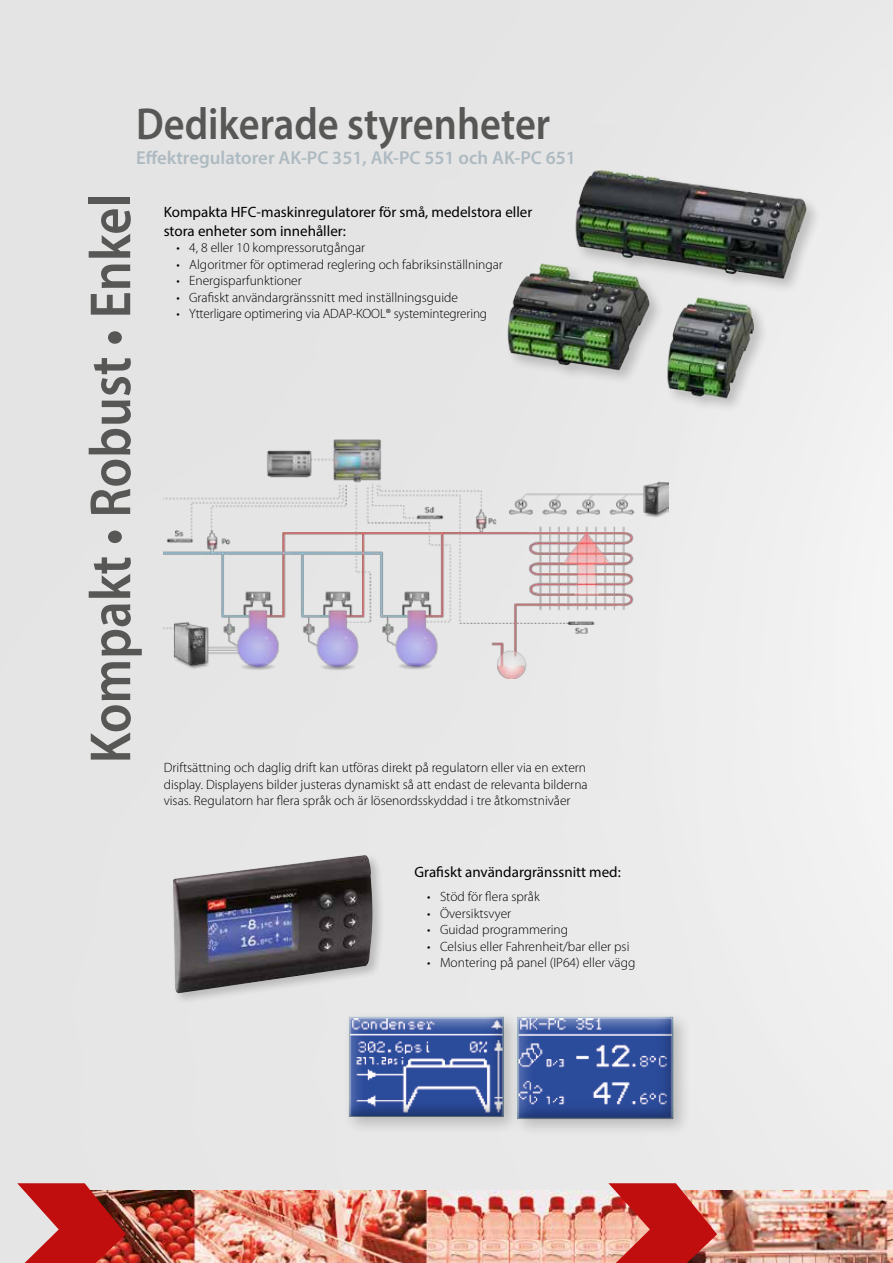
<style>
.page{position:relative;width:893px;height:1263px;background:#fff}
.page>*{position:absolute;margin:0;border:0;box-sizing:border-box;transform-origin:0 0}
.t1{font:600 58.5px "Myriad Pro";color:#575756;scale:.9 1}
.t2{font:600 45px "Myriad Pro";color:#575756;scale:.9 1}
.t3{font:600 18.75px "Myriad Pro";color:#aebac1}
.t4{font:15px/18px "Myriad Pro";color:#000}
.t5{font:300 13.5px/16.5px "Myriad Pro";color:#000;text-align:justify}
</style>
<div class="page">
<img style="left:0;top:0;width:893px;height:1263px">
<div style="left:170px;top:853px;width:215px;height:152px;background:#000;opacity:.2"></div>
<img style="left:173px;top:855px;width:200px;height:139px">
<div style="left:512px;top:1011px;width:179px;height:126px;background:#000;opacity:.2"></div>
<div style="left:517px;top:1015px;width:156px;height:105px;background:#000;opacity:.4"></div>
<div style="left:343px;top:1011px;width:179px;height:124px;background:#000;opacity:.2"></div>
<div style="left:348px;top:1016px;width:156px;height:102px;background:#000;opacity:.4"></div>
<img style="left:126px;top:1191px;width:767px;height:72px">
<svg style="left:17px;top:1183px;width:109px;height:80px;background:#c24847"></svg>
<svg style="left:608px;top:1183px;width:109px;height:80px;background:#cc4842"></svg>
<div style="left:505px;top:167px;width:317px;height:246px;background:#e9e9e9"></div>
<img style="left:507px;top:156px;width:310px;height:244px">
<img style="left:163px;top:439px;width:506px;height:240px">
<h2 class="t2" style="left:136px;top:95px;width:462px">Dedikerade styrenheter</h2>
<h3 class="t3" style="left:136px;top:146px;width:441px">Effektregulatorer AK-PC 351, AK-PC 551 och AK-PC 651</h3>
<h1 class="t1" style="left:73px;top:763px;width:634px;rotate:-90deg">Kompakt • Robust • Enkel</h1>
<p class="t4" style="left:164px;top:203px;width:370px">Kompakta HFC-maskinregulatorer för små, medelstora eller stora enheter som innehåller:</p>
<p class="t5" style="left:176px;top:239px;width:190px">• 4, 8 eller 10 kompressorutgångar</p>
<p class="t5" style="left:176px;top:256px;width:328px">• Algoritmer för optimerad reglering och fabriksinställningar</p>
<p class="t5" style="left:176px;top:272px;width:127px">• Energisparfunktioner</p>
<p class="t5" style="left:176px;top:289px;width:283px">• Grafiskt användargränssnitt med inställningsguide</p>
<p class="t5" style="left:176px;top:305px;width:312px">• Ytterligare optimering via ADAP-KOOL® systemintegrering</p>
<p class="t5" style="left:164px;top:760px;width:425px">Driftsättning och daglig drift kan utföras direkt på regulatorn eller via en extern display. Displayens bilder justeras dynamiskt så att endast de relevanta bilderna visas. Regulatorn har flera språk och är lösenordsskyddad i tre åtkomstnivåer</p>
<p class="t4" style="left:414px;top:863px;width:208px">Grafiskt användargränssnitt med:</p>
<p class="t5" style="left:427px;top:888px;width:114px">• Stöd för flera språk</p>
<p class="t5" style="left:427px;top:905px;width:85px">• Översiktsvyer</p>
<p class="t5" style="left:427px;top:921px;width:142px">• Guidad programmering</p>
<p class="t5" style="left:427px;top:938px;width:204px">• Celsius eller Fahrenheit/bar eller psi</p>
<p class="t5" style="left:427px;top:954px;width:210px">• Montering på panel (IP64) eller vägg</p>
</div>
